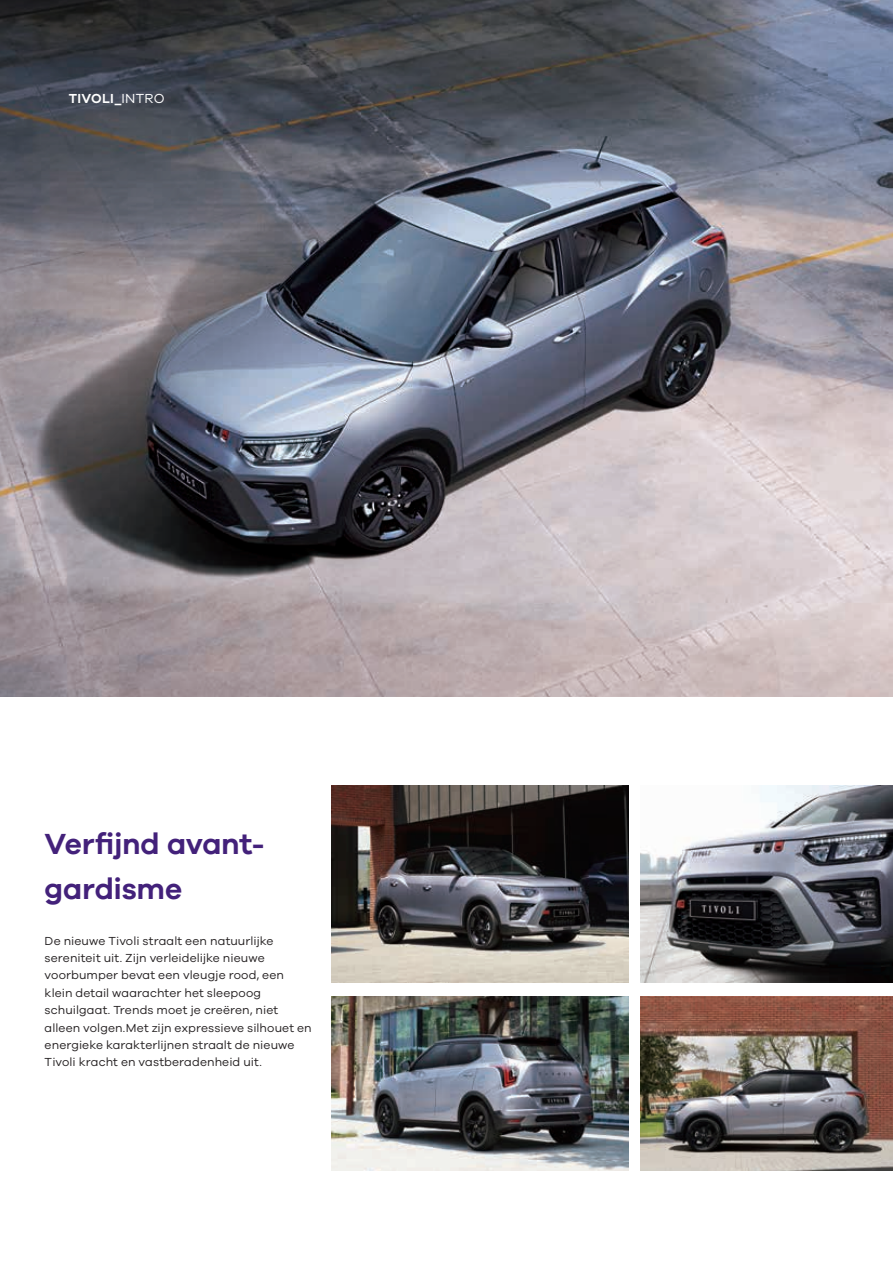
<style>
.page{position:relative;width:893px;height:1263px;background:#fff}
.page>*{position:absolute;margin:0;border:0;box-sizing:border-box;transform-origin:0 0}
.t1{font:600 30px/45px "Galano Grotesque";letter-spacing:-.01em;color:#43217a}
.t2{font:600 13.5px "Galano Grotesque";letter-spacing:.015em;color:#fff}
.t3{font:12px/17.4px "Galano Grotesque";letter-spacing:.005em;color:#231f20}
.s1{font-weight:400}
</style>
<div class="page">
<img style="left:0;top:0;width:893px;height:696px">
<svg style="left:0;top:0;width:602px;height:490px;background:#5f636d"></svg>
<img style="left:331px;top:996px;width:298px;height:175px">
<img style="left:641px;top:785px;width:252px;height:197px">
<img style="left:331px;top:785px;width:298px;height:197px">
<img style="left:641px;top:996px;width:252px;height:175px">
<p class="t2" style="left:69px;top:90px;width:97px">TIVOLI_<span class="s1">INTRO</span></p>
<h1 class="t1" style="left:45px;top:821px;width:222px">Verfijnd avant&shy;gardisme</h1>
<p class="t3" style="left:45px;top:931px;width:268px">De nieuwe Tivoli straalt een natuurlijke sereniteit uit. Zijn verleidelijke nieuwe voorbumper bevat een vleugje rood, een klein detail waarachter het sleepoog schuilgaat. Trends moet je creëren, niet alleen volgen.Met zijn expressieve silhouet en energieke karakterlijnen straalt de nieuwe Tivoli kracht en vastberadenheid uit.</p>
</div>
